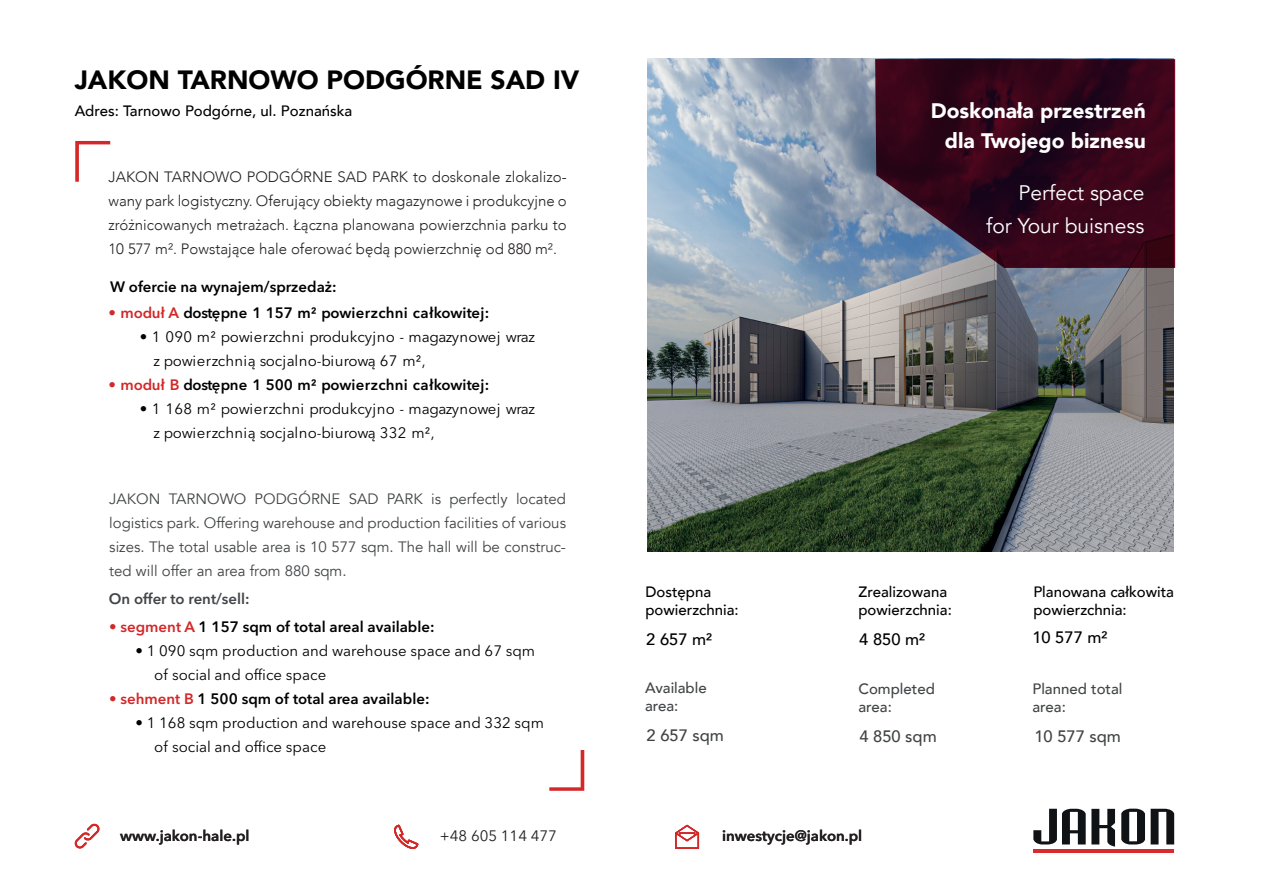
<style>
.page{position:relative;width:1263px;height:893px;background:#fff}
.page>*{position:absolute;margin:0;border:0;box-sizing:border-box;transform-origin:0 0}
.t1{font:900 26.4px "Avenir";color:#000001}
.t2{font:900 21px/30.2px "Avenir";color:#fff;text-align:right}
.t3{font:21px/32.5px "Avenir";color:#fff;text-align:right}
.t4{font:500 16.5px "Avenir";color:#414446}
.t5{font:500 16.5px "Avenir";color:#000001}
.t6{font:15px/24px "Avenir Next LT Pro";color:#000001}
.t7{font:300 15px/24px "Avenir";color:#231f20;text-align:justify}
.t8{font:15px/24px "Avenir";color:#414446;text-align:justify}
.t9{font:600 15px "Avenir Next LT Pro";color:#000001}
.t10{font:500 15px/18px "Avenir";color:#000001}
.t11{font:500 15px/18px "Avenir";color:#414446}
.t12{font:600 15px "Avenir Next LT Pro";color:#231f20}
.t13{font:600 15px "Avenir Next LT Pro";color:#424447}
.t14{font:15px "Avenir Next LT Pro";color:#231f20}
.s1{font-weight:400;color:#d32728}
.s2{color:#d32728}
</style>
<div class="page">
<img style="left:648px;top:58px;width:525px;height:494px">
<svg style="left:75px;top:141px;width:35px;height:41px"></svg>
<svg style="left:549px;top:750px;width:35px;height:41px"></svg>
<svg style="left:875px;top:59px;width:300px;height:209px;background:#3b162b"></svg>
<svg style="left:1033px;top:808px;width:141px;height:38px"></svg>
<hr style="left:1033px;top:849px;width:141px;height:3px;background:#d92b2d">
<svg style="left:74px;top:823px;width:26px;height:26px"></svg>
<svg style="left:394px;top:825px;width:24px;height:24px"></svg>
<svg style="left:675px;top:825px;width:24px;height:24px"></svg>
<h1 class="t1" style="left:75px;top:57px;width:506px">JAKON TARNOWO PODGÓRNE SAD IV</h1>
<p class="t10" style="left:75px;top:101px;width:279px">Adres: Tarnowo Podgórne, ul. Poznańska</p>
<p class="t7" style="left:109px;top:165px;width:460px">JAKON TARNOWO PODGÓRNE SAD PARK to doskonale zlokalizo&shy;wany park logistyczny. Oferujący obiekty magazynowe i produkcyjne o zróżnicowanych metrażach. Łączna planowana powierzchnia parku to 10 577 m². Powstające hale oferować będą powierzchnię od 880 m².</p>
<p class="t9" style="left:110px;top:278px;width:228px">W ofercie na wynajem/sprzedaż:</p>
<p class="t9" style="left:108px;top:304px;width:382px"><span class="s1">•</span> <span class="s2">moduł A</span> dostępne 1 157 m² powierzchni całkowitej:</p>
<p class="t6" style="left:153px;top:325px;width:383px;text-indent:-14px">• 1 090 m² powierzchni produkcyjno - magazynowej wraz z powierzchnią socjalno-biurową 67 m²,</p>
<p class="t9" style="left:108px;top:376px;width:382px"><span class="s1">•</span> <span class="s2">moduł B</span> dostępne 1 500 m² powierzchni całkowitej:</p>
<p class="t6" style="left:153px;top:397px;width:383px;text-indent:-14px">• 1 168 m² powierzchni produkcyjno - magazynowej wraz z powierzchnią socjalno-biurową 332 m²,</p>
<p class="t8" style="left:109px;top:487px;width:458px">JAKON TARNOWO PODGÓRNE SAD PARK is perfectly located logistics park. Offering warehouse and production facilities of various sizes. The total usable area is 10 577 sqm. The hall will be construc&shy;ted will offer an area from 880 sqm.</p>
<p class="t13" style="left:109px;top:590px;width:142px">On offer to rent/sell:</p>
<p class="t9" style="left:109px;top:618px;width:327px"><span class="s1">•</span> <span class="s2">segment A</span> 1 157 sqm of total areal available:</p>
<p class="t6" style="left:154px;top:639px;width:382px;text-indent:-19px">• 1 090 sqm production and warehouse space and 67 sqm of social and office space</p>
<p class="t9" style="left:109px;top:690px;width:322px"><span class="s1">•</span> <span class="s2">sehment B</span> 1 500 sqm of total area available:</p>
<p class="t6" style="left:154px;top:711px;width:391px;text-indent:-19px">• 1 168 sqm production and warehouse space and 332 sqm of social and office space</p>
<h2 class="t2" style="left:931px;top:95px;width:217px">Doskonała przestrzeń dla Twojego biznesu</h2>
<h2 class="t3" style="left:986px;top:177px;width:160px">Perfect space<br>for Your buisness</h2>
<p class="t10" style="left:645px;top:582px;width:95px">Dostępna powierzchnia:</p>
<p class="t10" style="left:1033px;top:582px;width:142px">Planowana całkowita powierzchnia:</p>
<p class="t5" style="left:646px;top:625px;width:67px">2 657 m²</p>
<p class="t5" style="left:1032px;top:623px;width:77px">10 577 m²</p>
<p class="t10" style="left:858px;top:582px;width:95px">Zrealizowana powierzchnia:</p>
<p class="t5" style="left:859px;top:625px;width:67px">4 850 m²</p>
<p class="t11" style="left:645px;top:678px;width:63px">Available area:</p>
<p class="t11" style="left:1032px;top:679px;width:92px">Planned total area:</p>
<p class="t4" style="left:647px;top:720px;width:79px">2 657 sqm</p>
<p class="t4" style="left:1034px;top:721px;width:88px">10 577 sqm</p>
<p class="t11" style="left:858px;top:679px;width:78px">Completed area:</p>
<p class="t4" style="left:859px;top:722px;width:79px">4 850 sqm</p>
<p class="t12" style="left:120px;top:826px;width:131px">www.jakon-hale.pl</p>
<p class="t12" style="left:722px;top:827px;width:142px">inwestycje@jakon.pl</p>
<p class="t14" style="left:440px;top:827px;width:118px">+48 605 114 477</p>
</div>
